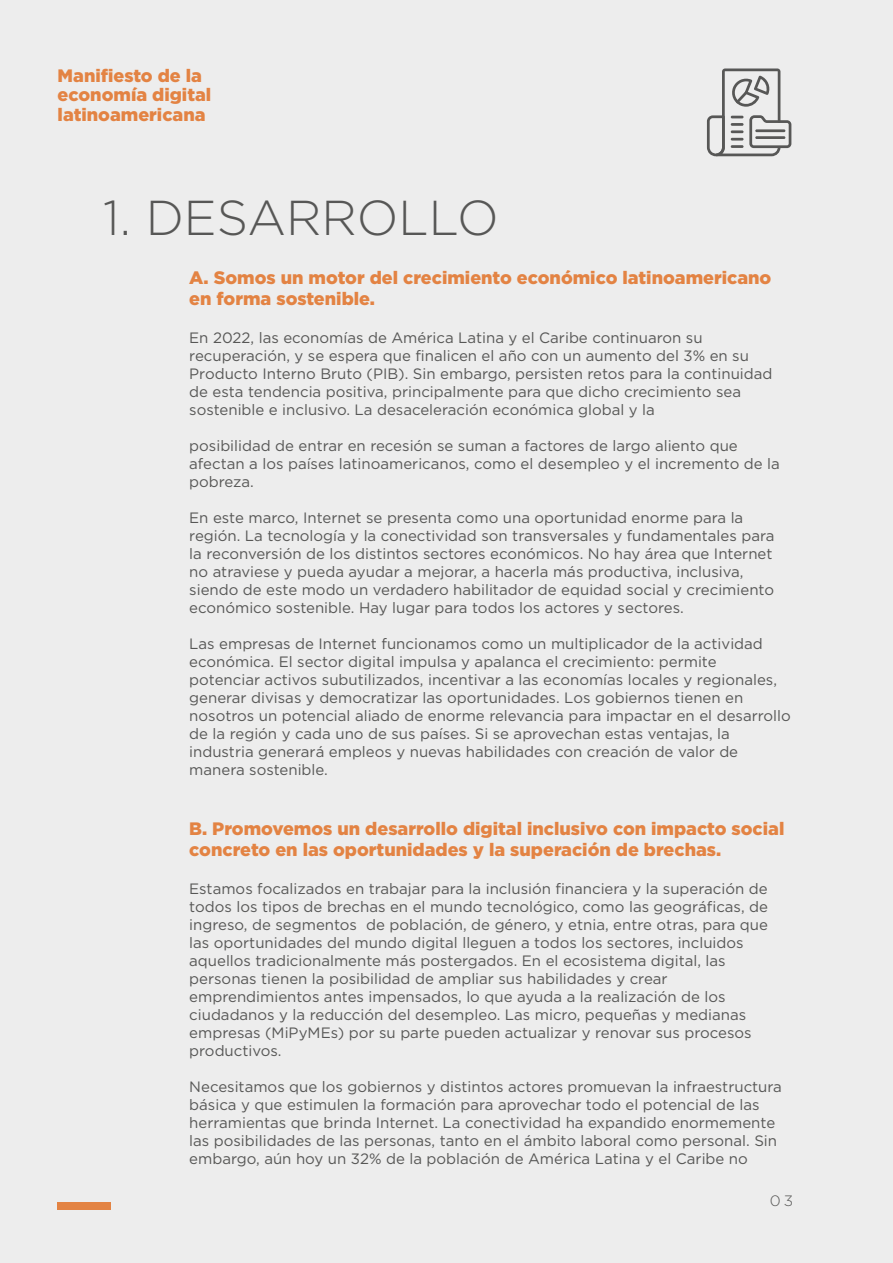
<style>
.page{position:relative;width:893px;height:1263px;background:#ededed}
.page>*{position:absolute;margin:0;border:0;box-sizing:border-box;transform-origin:0 0}
.t1{font:300 49.05px "Gotham";color:#575756}
.t2{font:900 18px/19.5px "Gotham";color:#e38343}
.t3{font:15px/18px "Gotham";color:#575756}
.t4{font:300 15px "Gotham";color:#575756}
</style>
<div class="page">
<div style="left:58px;top:1202px;width:53px;height:8px;background:#e38343"></div>
<svg style="left:707px;top:68px;width:84px;height:88px"></svg>
<hr style="left:755px;top:129px;width:30px;height:3px;background:#575756">
<hr style="left:755px;top:136px;width:30px;height:3px;background:#575756">
<p class="t2" style="left:58px;top:65px;width:155px">Manifiesto de la economía digital latinoamericana</p>
<h1 class="t1" style="left:103px;top:186px;width:397px">1. DESARROLLO</h1>
<p class="t2" style="left:189px;top:266px;width:584px;line-height:21.6px">A. Somos un motor del crecimiento económico latinoamericano en forma sostenible.</p>
<p class="t3" style="left:189px;top:329px;width:585px">En 2022, las economías de América Latina y el Caribe continuaron su recuperación, y se espera que finalicen el año con un aumento del 3% en su Producto Interno Bruto (PIB). Sin embargo, persisten retos para la continuidad de esta tendencia positiva, principalmente para que dicho crecimiento sea sostenible e inclusivo. La desaceleración económica global y la</p>
<p class="t3" style="left:189px;top:437px;width:592px">posibilidad de entrar en recesión se suman a factores de largo aliento que afectan a los países latinoamericanos, como el desempleo y el incremento de la pobreza.</p>
<p class="t3" style="left:189px;top:509px;width:587px">En este marco, Internet se presenta como una oportunidad enorme para la región. La tecnología y la conectividad son transversales y fundamentales para la reconversión de los distintos sectores económicos. No hay área que Internet no atraviese y pueda ayudar a mejorar, a hacerla más productiva, inclusiva, siendo de este modo un verdadero habilitador de equidad social y crecimiento económico sostenible. Hay lugar para todos los actores y sectores.</p>
<p class="t3" style="left:189px;top:635px;width:603px">Las empresas de Internet funcionamos como un multiplicador de la actividad económica. El sector digital impulsa y apalanca el crecimiento: permite potenciar activos subutilizados, incentivar a las economías locales y regionales, generar divisas y democratizar las oportunidades. Los gobiernos tienen en nosotros un potencial aliado de enorme relevancia para impactar en el desarrollo de la región y cada uno de sus países. Si se aprovechan estas ventajas, la industria generará empleos y nuevas habilidades con creación de valor de manera sostenible.</p>
<p class="t2" style="left:189px;top:817px;width:597px;line-height:21.6px">B. Promovemos un desarrollo digital inclusivo con impacto social concreto en las oportunidades y la superación de brechas.</p>
<p class="t3" style="left:189px;top:880px;width:580px">Estamos focalizados en trabajar para la inclusión financiera y la superación de todos los tipos de brechas en el mundo tecnológico, como las geográficas, de ingreso, de segmentos de población, de género, y etnia, entre otras, para que las oportunidades del mundo digital lleguen a todos los sectores, incluidos aquellos tradicionalmente más postergados. En el ecosistema digital, las personas tienen la posibilidad de ampliar sus habilidades y crear emprendimientos antes impensados, lo que ayuda a la realización de los ciudadanos y la reducción del desempleo. Las micro, pequeñas y medianas empresas (MiPyMEs) por su parte pueden actualizar y renovar sus procesos productivos.</p>
<p class="t3" style="left:189px;top:1078px;width:594px">Necesitamos que los gobiernos y distintos actores promuevan la infraestructura básica y que estimulen la formación para aprovechar todo el potencial de las herramientas que brinda Internet. La conectividad ha expandido enormemente las posibilidades de las personas, tanto en el ámbito laboral como personal. Sin embargo, aún hoy un 32% de la población de América Latina y el Caribe no</p>
<p class="t4" style="left:770px;top:1191px;width:25px">03</p>
</div>
